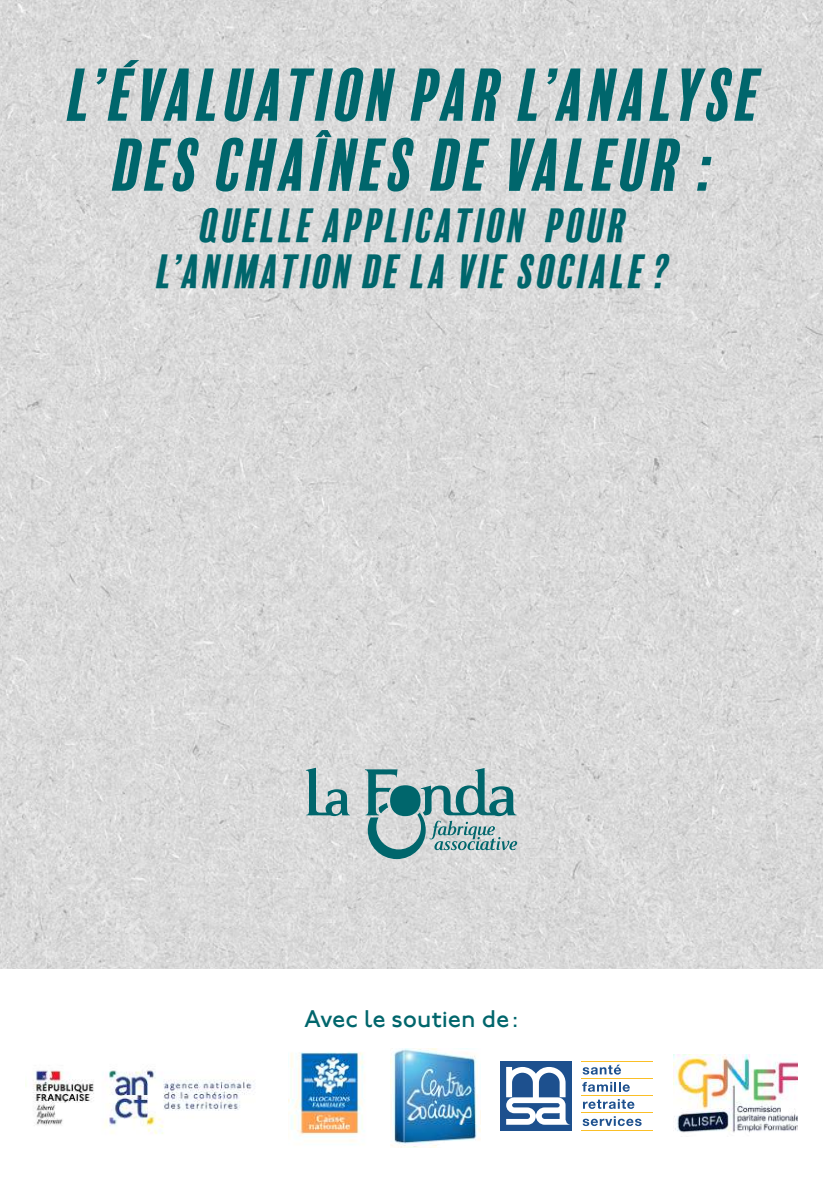
<style>
.page{position:relative;width:823px;height:1191px;background:#fff}
.page>*{position:absolute;margin:0;border:0;box-sizing:border-box;transform-origin:0 0}
.t1{font:italic 68px/70px "Balboa Plus Fill";color:#00666c;text-align:center}
.t2{font:italic 44px/46px "Balboa Plus Fill";color:#00666c;text-align:center}
.t3{font:500 24px "P22 Underground";color:#00666c}
</style>
<div class="page">
<img style="left:0;top:0;width:822px;height:969px">
<img style="left:288px;top:1052px;width:77px;height:90px">
<svg style="left:582px;top:1064px;width:38px;height:10px"></svg>
<svg style="left:582px;top:1082px;width:47px;height:9px"></svg>
<svg style="left:583px;top:1099px;width:51px;height:10px"></svg>
<svg style="left:582px;top:1116px;width:59px;height:10px"></svg>
<hr style="left:580px;top:1061px;width:72px;height:1px;background:#fbbf27">
<hr style="left:580px;top:1078px;width:72px;height:1px;background:#fbbf27">
<hr style="left:580px;top:1095px;width:72px;height:1px;background:#fbbf27">
<hr style="left:580px;top:1112px;width:72px;height:1px;background:#fbbf27">
<hr style="left:580px;top:1129px;width:72px;height:1px;background:#fbbf27">
<div style="left:500px;top:1061px;width:71px;height:69px;background:#1d508e"></div>
<svg style="left:506px;top:1067px;width:62px;height:57px"></svg>
<img style="left:673px;top:1054px;width:124px;height:79px">
<img style="left:390px;top:1048px;width:90px;height:100px">
<img style="left:26px;top:1070px;width:228px;height:64px">
<svg style="left:305px;top:767px;width:45px;height:49px;background:#96b6b8"></svg>
<svg style="left:364px;top:768px;width:153px;height:91px;background:#97b6b8"></svg>
<h1 class="t1" style="left:64px;top:61px;width:709px">L’ÉVALUATION PAR L’ANALYSE<br>DES CHAÎNES DE VALEUR :</h1>
<p class="t2" style="left:154px;top:203px;width:524px">QUELLE APPLICATION POUR<br>L’ANIMATION DE LA VIE SOCIALE ?</p>
<p class="t3" style="left:304px;top:1005px;width:215px">Avec le soutien de:</p>
</div>
